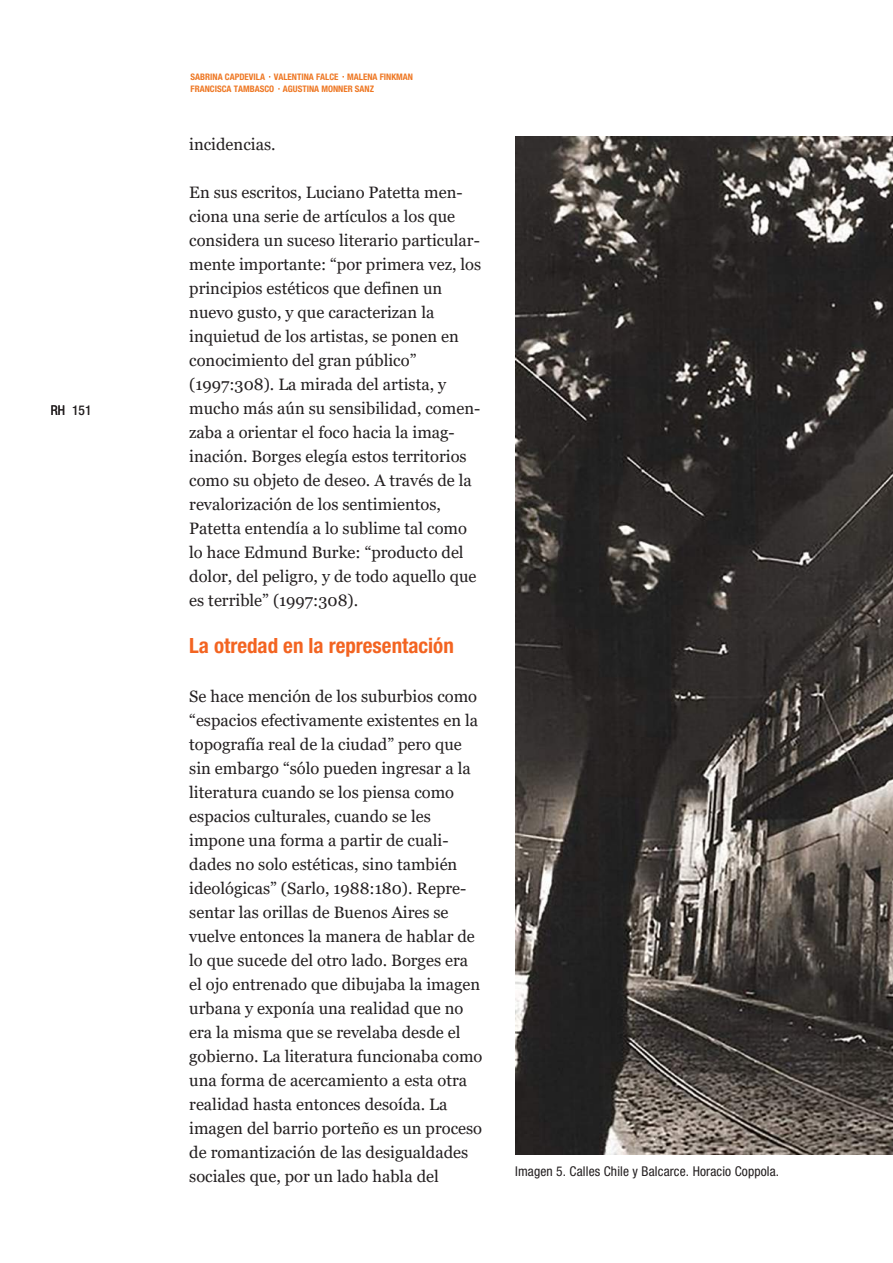
<style>
.page{position:relative;width:893px;height:1263px;background:#fff}
.page>*{position:absolute;margin:0;border:0;box-sizing:border-box;transform-origin:0 0}
.t1{font:700 condensed 21px "Helvetica Neue LT Std";color:#f36421}
.t2{font:16.5px/24px "Georgia";color:#231f20}
.t3{font:condensed 13.5px "Helvetica Neue LT Std";letter-spacing:.01em;color:#231f20}
.t4{font:500 condensed 13.5px "Helvetica Neue LT Std";color:#231f20}
.t5{font:700 condensed 9px/12px "Helvetica Neue LT Std";color:#ee7723}
</style>
<div class="page">
<img style="left:515px;top:137px;width:378px;height:1017px">
<p class="t3" style="left:51px;top:403px;width:16px">RH</p>
<p class="t4" style="left:72px;top:402px;width:21px">151</p>
<p class="t5" style="left:191px;top:71px;width:224px">SABRINA CAPDEVILA VALENTINA FALCE MALENA FINKMAN<br>FRANCISCA TAMBASCO AGUSTINA MONNER SANZ</p>
<p class="t2" style="left:189px;top:133px;width:88px">incidencias.</p>
<p class="t2" style="left:189px;top:181px;width:293px">En sus escritos, Luciano Patetta men&shy;ciona una serie de artículos a los que considera un suceso literario particular&shy;mente importante: “por primera vez, los principios estéticos que definen un nuevo gusto, y que caracterizan la inquietud de los artistas, se ponen en conocimiento del gran público” (1997:308). La mirada del artista, y mucho más aún su sensibilidad, comen&shy;zaba a orientar el foco hacia la imag&shy;inación. Borges elegía estos territorios como su objeto de deseo. A través de la revalorización de los sentimientos, Patetta entendía a lo sublime tal como lo hace Edmund Burke: “producto del dolor, del peligro, y de todo aquello que es terrible” (1997:308).</p>
<p class="t1" style="left:189px;top:632px;width:266px">La otredad en la representación</p>
<p class="t2" style="left:189px;top:685px;width:295px">Se hace mención de los suburbios como “espacios efectivamente existentes en la topografía real de la ciudad” pero que sin embargo “sólo pueden ingresar a la literatura cuando se los piensa como espacios culturales, cuando se les impone una forma a partir de cuali&shy;dades no solo estéticas, sino también ideológicas” (Sarlo, 1988:180). Repre&shy;sentar las orillas de Buenos Aires se vuelve entonces la manera de hablar de lo que sucede del otro lado. Borges era el ojo entrenado que dibujaba la imagen urbana y exponía una realidad que no era la misma que se revelaba desde el gobierno. La literatura funcionaba como una forma de acercamiento a esta otra realidad hasta entonces desoída. La imagen del barrio porteño es un proceso de romantización de las desigualdades sociales que, por un lado habla del</p>
<p class="t3" style="left:515px;top:1163px;width:266px">Imagen 5. Calles Chile y Balcarce. Horacio Coppola.</p>
</div>
